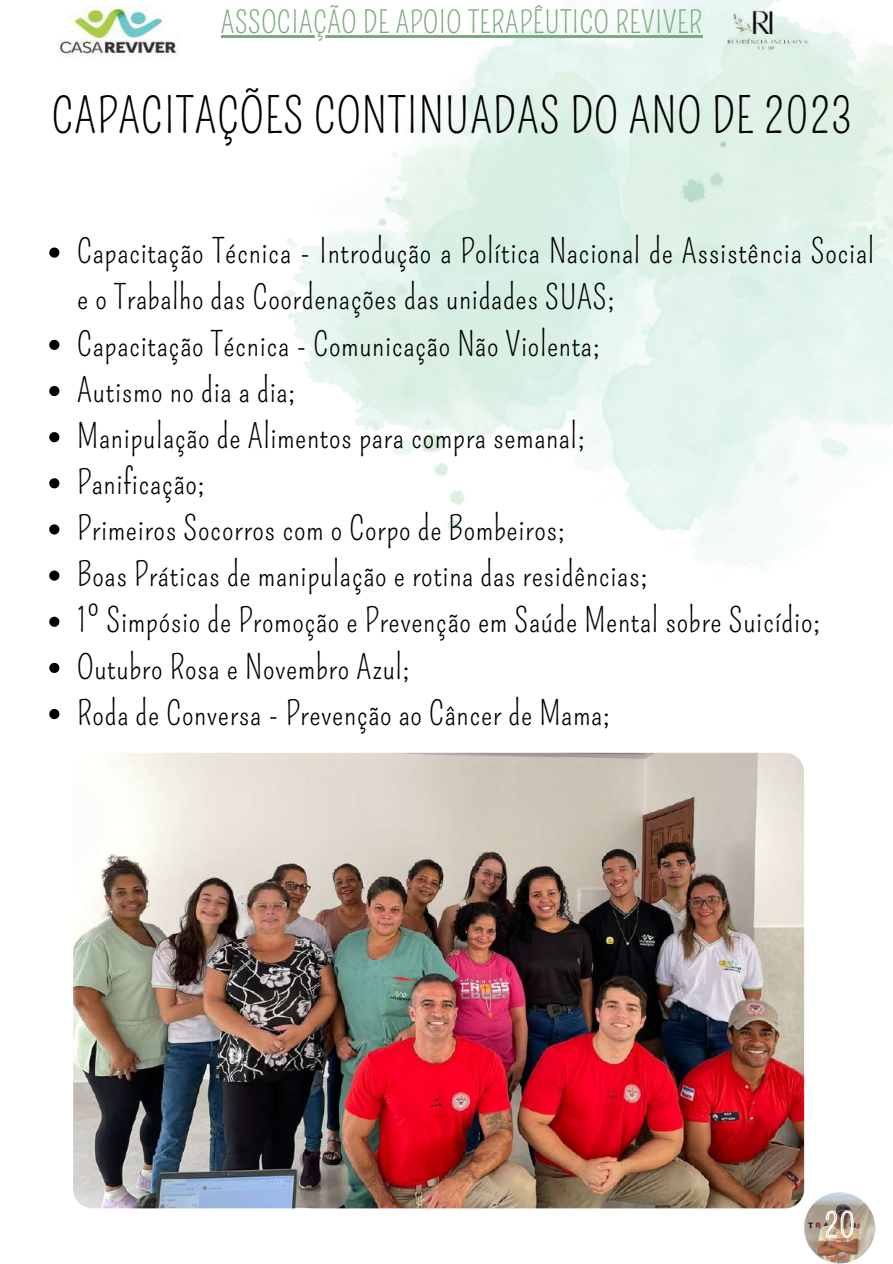
<style>
.page{position:relative;width:893px;height:1264px;background:#fff}
.page>*{position:absolute;margin:0;border:0;box-sizing:border-box;transform-origin:0 0}
.t1{font:48px "Pompiere";letter-spacing:.02em;color:#000}
.t2{font:33px/46.2px "Pompiere";letter-spacing:.02em;color:#000}
.t3{font:30px "Pompiere";letter-spacing:.02em;color:#7daa7b}
</style>
<div class="page">
<img style="left:57px;top:7px;width:120px;height:49px">
<img style="left:804px;top:1192px;width:71px;height:71px;border-radius:50%">
<img style="left:73px;top:752px;width:731px;height:456px;border-radius:19px">
<hr style="left:221px;top:35px;width:481px;height:2px;background:#7daa7b">
<svg style="left:49px;top:247px;width:10px;height:11px"></svg>
<svg style="left:49px;top:340px;width:10px;height:10px"></svg>
<svg style="left:49px;top:386px;width:10px;height:10px"></svg>
<svg style="left:49px;top:432px;width:10px;height:10px"></svg>
<svg style="left:49px;top:478px;width:10px;height:10px"></svg>
<svg style="left:49px;top:524px;width:10px;height:10px"></svg>
<svg style="left:49px;top:570px;width:10px;height:10px"></svg>
<svg style="left:49px;top:616px;width:10px;height:11px"></svg>
<svg style="left:49px;top:663px;width:10px;height:10px"></svg>
<svg style="left:49px;top:709px;width:10px;height:10px"></svg>
<svg style="left:824px;top:1209px;width:30px;height:29px"></svg>
<img style="left:704px;top:0;width:122px;height:69px">
<p class="t3" style="left:221px;top:5px;width:483px">ASSOCIAÇÃO DE APOIO TERAPÊUTICO REVIVER</p>
<h1 class="t1" style="left:52px;top:88px;width:802px">CAPACITAÇÕES CONTINUADAS DO ANO DE 2023</h1>
<p class="t2" style="left:77px;top:229px;width:798px">Capacitação Técnica - Introdução a Política Nacional de Assistência Social e o Trabalho das Coordenações das unidades SUAS;<br>Capacitação Técnica - Comunicação Não Violenta;<br>Autismo no dia a dia;<br>Manipulação de Alimentos para compra semanal;<br>Panificação;<br>Primeiros Socorros com o Corpo de Bombeiros;<br>Boas Práticas de manipulação e rotina das residências;<br>1º Simpósio de Promoção e Prevenção em Saúde Mental sobre Suicídio; Outubro Rosa e Novembro Azul;<br>Roda de Conversa - Prevenção ao Câncer de Mama;</p>
</div>
